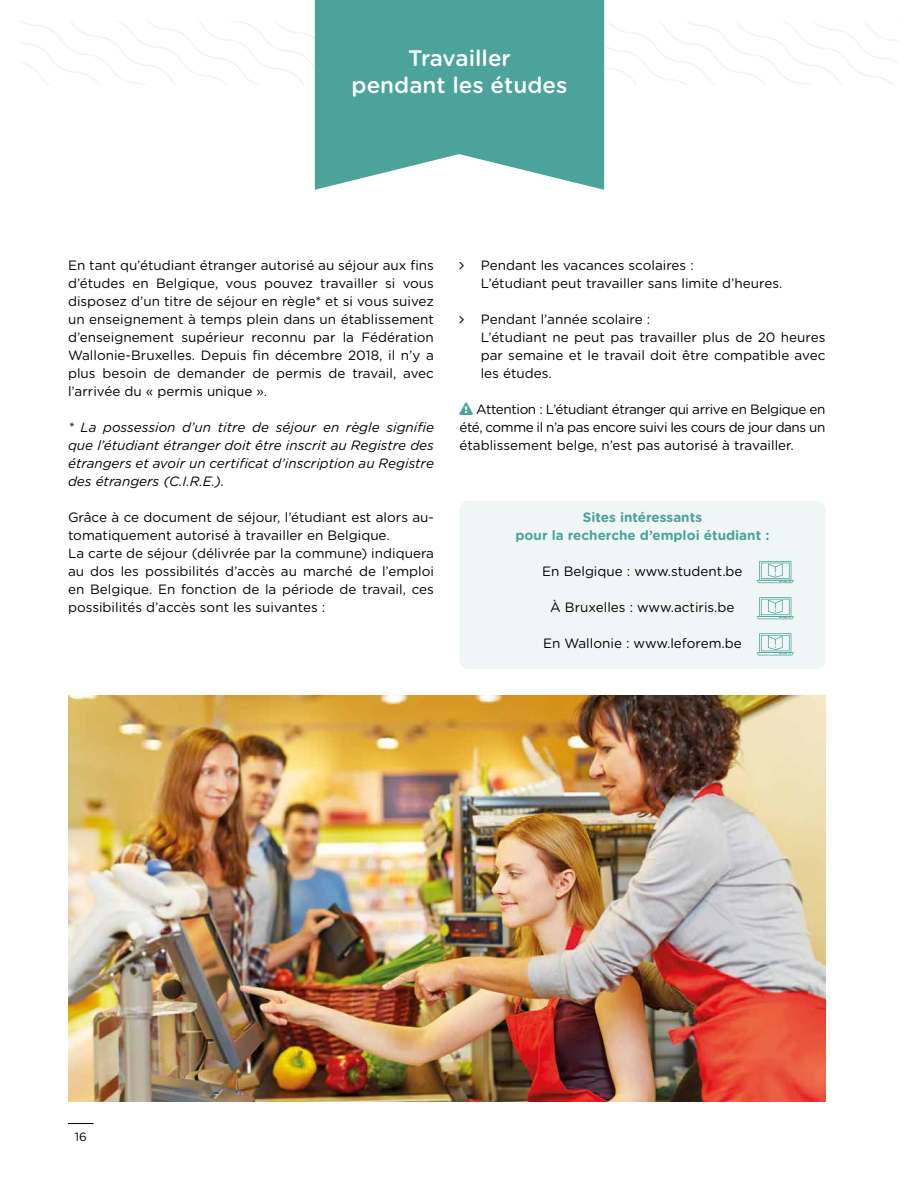
<style>
.page{position:relative;width:919px;height:1187px;background:#fff}
.page>*{position:absolute;margin:0;border:0;box-sizing:border-box;transform-origin:0 0}
.t1{font:500 22.5px "Gotham Rounded";color:#fff}
.t2{font:13.5px/18px "Gotham Rounded";color:#000;text-align:justify}
.t3{font:italic 13.5px/18px "Gotham Rounded";color:#000;text-align:justify}
.t4{font:700 13.5px "Gotham Rounded";color:#4ba39b}
.t5{font:12px "Gotham Rounded";color:#000}
.s1{color:#4ba39b}
</style>
<div class="page">
<div style="left:459px;top:501px;width:366px;height:168px;background:#f0f6f6;border-radius:9px"></div>
<svg style="left:21px;top:21px;width:876px;height:63px"></svg>
<svg style="left:315px;top:0;width:289px;height:190px;background:#5caba4"></svg>
<img style="left:68px;top:695px;width:757px;height:406px">
<svg style="left:756px;top:561px;width:37px;height:22px"></svg>
<svg style="left:756px;top:597px;width:37px;height:22px"></svg>
<svg style="left:756px;top:633px;width:37px;height:22px"></svg>
<svg style="left:68px;top:1123px;width:26px;height:1px"></svg>
<p class="t1" style="left:408px;top:45px;width:104px">Travailler</p>
<p class="t1" style="left:351px;top:72px;width:217px">pendant les études</p>
<p class="t2" style="left:68px;top:256px;width:367px">En tant qu’étudiant étranger autorisé au séjour aux fins d’études en Belgique, vous pouvez travailler si vous disposez d’un titre de séjour en règle* et si vous suivez un enseignement à temps plein dans un établissement d’enseignement supérieur reconnu par la Fédération Wallonie-Bruxelles. Depuis fin décembre 2018, il n’y a plus besoin de demander de permis de travail, avec l’arrivée du « permis unique ».</p>
<p class="t3" style="left:68px;top:418px;width:367px">* La possession d’un titre de séjour en règle signifie que l’étudiant étranger doit être inscrit au Registre des étrangers et avoir un certificat d’inscription au Registre des étrangers (C.I.R.E.).</p>
<p class="t2" style="left:68px;top:508px;width:367px">Grâce à ce document de séjour, l’étudiant est alors au&shy;tomatiquement autorisé à travailler en Belgique.</p>
<p class="t2" style="left:68px;top:544px;width:367px">La carte de séjour (délivrée par la commune) indiquera au dos les possibilités d’accès au marché de l’emploi en Belgique. En fonction de la période de travail, ces possibilités d’accès sont les suivantes :</p>
<p class="t2" style="left:480px;top:256px;width:214px">Pendant les vacances scolaires :</p>
<p class="t2" style="left:480px;top:274px;width:303px">L’étudiant peut travailler sans limite d’heures.</p>
<p class="t2" style="left:480px;top:310px;width:171px">Pendant l’année scolaire :</p>
<p class="t2" style="left:480px;top:328px;width:346px">L’étudiant ne peut pas travailler plus de 20 heures par semaine et le travail doit être compatible avec les études.</p>
<p class="t2" style="left:459px;top:400px;width:367px"><span class="s1">❑</span> Attention : L’étudiant étranger qui arrive en Belgique en été, comme il n’a pas encore suivi les cours de jour dans un établissement belge, n’est pas autorisé à travailler.</p>
<p class="t4" style="left:582px;top:509px;width:121px">Sites intéressants</p>
<p class="t4" style="left:515px;top:527px;width:255px">pour la recherche d’emploi étudiant :</p>
<p class="t2" style="left:542px;top:562px;width:202px">En Belgique : www.student.be</p>
<p class="t2" style="left:550px;top:598px;width:186px">À Bruxelles : www.actiris.be</p>
<p class="t2" style="left:543px;top:634px;width:200px">En Wallonie : www.leforem.be</p>
<p class="t5" style="left:75px;top:1129px;width:14px">16</p>
</div>
